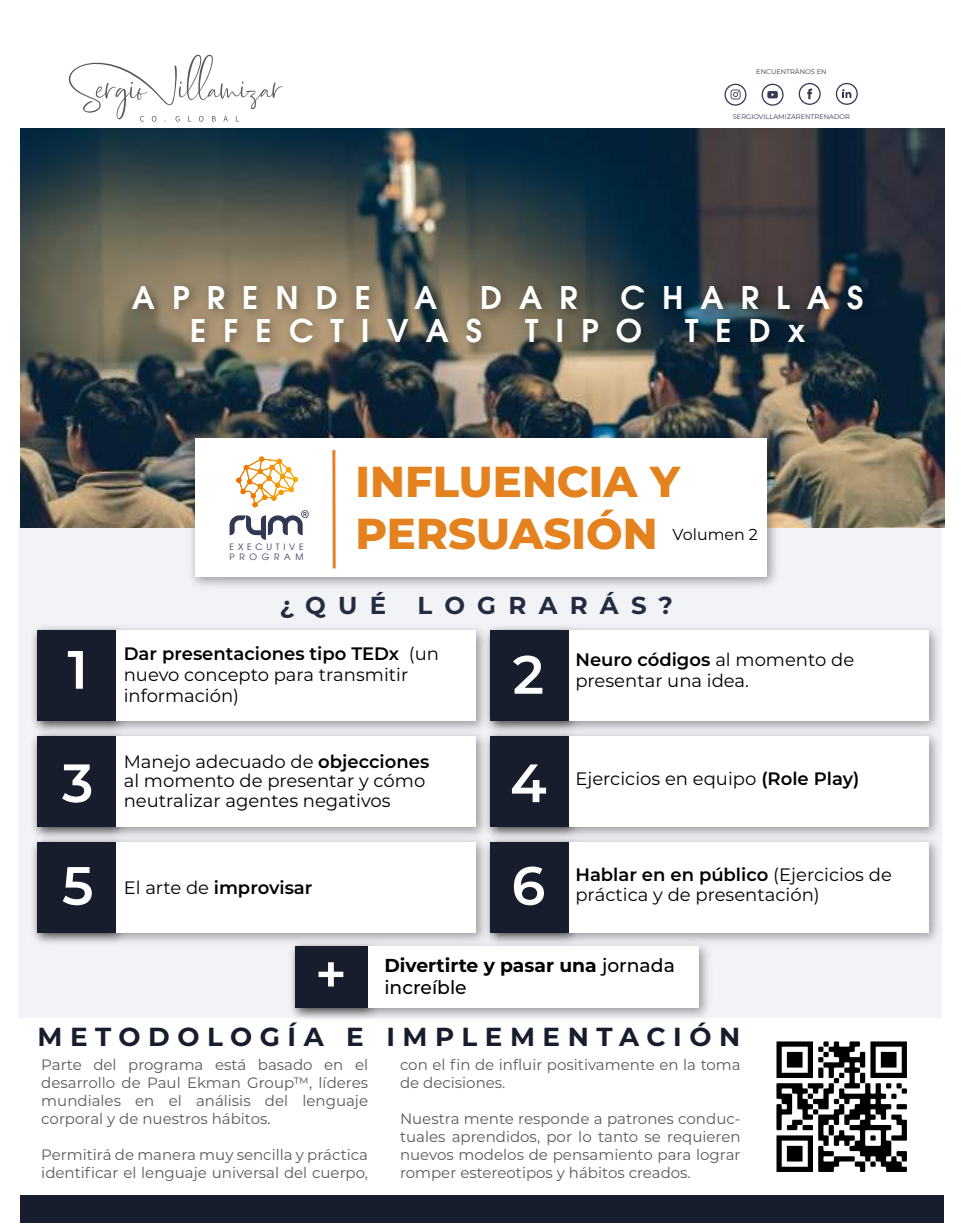
<style>
.page{position:relative;width:961px;height:1231px;background:#fff}
.page>*{position:absolute;margin:0;border:0;box-sizing:border-box;transform-origin:0 0}
.t1{font:600 53.85px "Montserrat";color:#fff}
.t2{font:800 43.2px/51.9px "Montserrat";color:#e3821f}
.t3{font:600 31.35px "Avant Garde";letter-spacing:.545em;color:#fff}
.t4{font:700 26.1px "Montserrat";letter-spacing:.29em;color:#171d2d}
.t5{font:700 24.45px "Montserrat";letter-spacing:.5em;color:#242b42}
.t6{font:700 18.75px "Montserrat";color:#000}
.t7{font:500 18.75px "Montserrat";color:#000}
.t8{font:18px/21px "Montserrat";color:#000}
.t9{font:600 18px "Montserrat";color:#000}
.t10{font:15.9px "Montserrat";color:#000}
.t11{font:15px/18px "Montserrat";color:#5a5a5b;text-align:justify}
.t12{font:8.7px/9.4px "Avant Garde";letter-spacing:.435em;color:#313854}
.t13{font:6.75px "Montserrat";color:#313854}
.s1{font-weight:600}
.s2{font-weight:400}
.s3{font-weight:500}
</style>
<div class="page">
<div style="left:19px;top:520px;width:923px;height:497px;background:#f2f3f7"></div>
<img style="left:21px;top:129px;width:923px;height:399px">
<svg style="left:798px;top:83px;width:22px;height:22px"></svg>
<svg style="left:724px;top:84px;width:22px;height:22px"></svg>
<svg style="left:761px;top:84px;width:22px;height:22px"></svg>
<svg style="left:835px;top:83px;width:22px;height:22px"></svg>
<svg style="left:68px;top:54px;width:214px;height:68px"></svg>
<div style="left:21px;top:1195px;width:923px;height:27px;background:#171d2d"></div>
<img style="left:492px;top:627px;width:446px;height:98px">
<div style="left:490px;top:630px;width:79px;height:91px;background:#171d2d"></div>
<div style="left:569px;top:630px;width:359px;height:91px;background:#fff"></div>
<img style="left:285px;top:949px;width:430px;height:70px">
<div style="left:296px;top:947px;width:72px;height:61px;background:#171d2d"></div>
<div style="left:368px;top:947px;width:330px;height:61px;background:#fff"></div>
<img style="left:32px;top:627px;width:460px;height:98px">
<div style="left:37px;top:630px;width:79px;height:91px;background:#171d2d"></div>
<div style="left:116px;top:630px;width:360px;height:91px;background:#fff"></div>
<img style="left:492px;top:725px;width:446px;height:106px">
<div style="left:490px;top:736px;width:79px;height:90px;background:#171d2d"></div>
<div style="left:569px;top:736px;width:359px;height:90px;background:#fff"></div>
<img style="left:32px;top:725px;width:460px;height:106px">
<div style="left:37px;top:736px;width:79px;height:90px;background:#171d2d"></div>
<div style="left:116px;top:736px;width:360px;height:90px;background:#fff"></div>
<img style="left:492px;top:831px;width:446px;height:118px">
<div style="left:490px;top:842px;width:79px;height:90px;background:#171d2d"></div>
<div style="left:569px;top:842px;width:359px;height:90px;background:#fff"></div>
<img style="left:32px;top:831px;width:460px;height:118px">
<div style="left:37px;top:842px;width:79px;height:90px;background:#171d2d"></div>
<div style="left:116px;top:842px;width:360px;height:90px;background:#fff"></div>
<img style="left:184px;top:428px;width:599px;height:158px">
<div style="left:194px;top:438px;width:572px;height:138px;background:#fff"></div>
<svg style="left:229px;top:456px;width:80px;height:84px"></svg>
<svg style="left:332px;top:450px;width:4px;height:118px"></svg>
<img style="left:121px;top:271px;width:776px;height:97px">
<img style="left:776px;top:1041px;width:131px;height:131px">
<p class="t13" style="left:756px;top:67px;width:72px">ENCUENTRÁNOS EN</p>
<p class="t13" style="left:732px;top:112px;width:119px">SERGIOVILLAMIZARENTRENADOR</p>
<h3 class="t3" style="left:132px;top:276px;width:240px">APRENDE</h3>
<h3 class="t3" style="left:414px;top:276px;width:25px">A</h3>
<h3 class="t3" style="left:480px;top:276px;width:99px">DAR</h3>
<h3 class="t3" style="left:620px;top:276px;width:244px">CHARLAS</h3>
<h3 class="t3" style="left:190px;top:310px;width:293px">EFECTIVAS</h3>
<h3 class="t3" style="left:525px;top:310px;width:118px">TIPO</h3>
<h3 class="t3" style="left:685px;top:310px;width:122px">TEDx</h3>
<p class="t12" style="left:229px;top:542px;width:76px">EXECUTIVE<br>PROGRAM</p>
<h2 class="t2" style="left:355px;top:453px;width:326px">INFLUENCIA Y<br>PERSUASIÓN</h2>
<p class="t10" style="left:672px;top:523px;width:87px">Volumen 2</p>
<h3 class="t5" style="left:280px;top:588px;width:108px">¿QUÉ</h3>
<h3 class="t5" style="left:417px;top:588px;width:257px">LOGRARÁS?</h3>
<p class="t8" style="left:124px;top:642px;width:317px"><span class="s1">Dar presentaciones tipo TEDx</span> (un nuevo concepto para transmitir información)</p>
<h1 class="t1" style="left:67px;top:631px;width:22px">1</h1>
<h1 class="t1" style="left:512px;top:636px;width:33px">2</h1>
<p class="t8" style="left:124px;top:751px;width:307px;line-height:19.5px">Manejo adecuado de <span class="s1">objecciones </span>al momento de presentar y cómo neutralizar agentes negativos</p>
<h1 class="t1" style="left:62px;top:745px;width:33px">3</h1>
<h1 class="t1" style="left:510px;top:745px;width:38px">4</h1>
<h1 class="t1" style="left:62px;top:847px;width:33px">5</h1>
<h1 class="t1" style="left:511px;top:847px;width:35px">6</h1>
<p class="t9" style="left:124px;top:874px;width:190px"><span class="s2">El arte de</span> improvisar</p>
<p class="t8" style="left:575px;top:648px;width:280px"><span class="s1">Neuro códigos</span> al momento de presentar una idea.</p>
<p class="t8" style="left:575px;top:768px;width:285px">Ejercicios en equipo <span class="s1">(Role Play)</span></p>
<p class="t8" style="left:575px;top:864px;width:318px;line-height:19.5px"><span class="s1">Hablar en en público</span> (Ejercicios de práctica y de presentación)</p>
<h1 class="t1" style="left:315px;top:936px;width:33px">+</h1>
<p class="t6" style="left:384px;top:952px;width:292px">Divertirte y pasar una <span class="s3">jornada</span></p>
<p class="t7" style="left:384px;top:974px;width:84px">increíble</p>
<h3 class="t4" style="left:37px;top:1018px;width:704px">METODOLOGÍA E IMPLEMENTACIÓN</h3>
<p class="t11" style="left:41px;top:1055px;width:328px">Parte del programa está basado en el desarrollo de Paul Ekman Group™, líderes mundiales en el análisis del lenguaje corporal y de nuestros hábitos.</p>
<p class="t11" style="left:41px;top:1145px;width:328px">Permitirá de manera muy sencilla y práctica identificar el lenguaje universal del cuerpo,</p>
<p class="t11" style="left:400px;top:1055px;width:342px">con el fin de influir positivamente en la toma de decisiones.</p>
<p class="t11" style="left:400px;top:1109px;width:342px">Nuestra mente responde a patrones conduc&shy;tuales aprendidos, por lo tanto se requieren nuevos modelos de pensamiento para lograr romper estereotipos y hábitos creados.</p>
</div>
